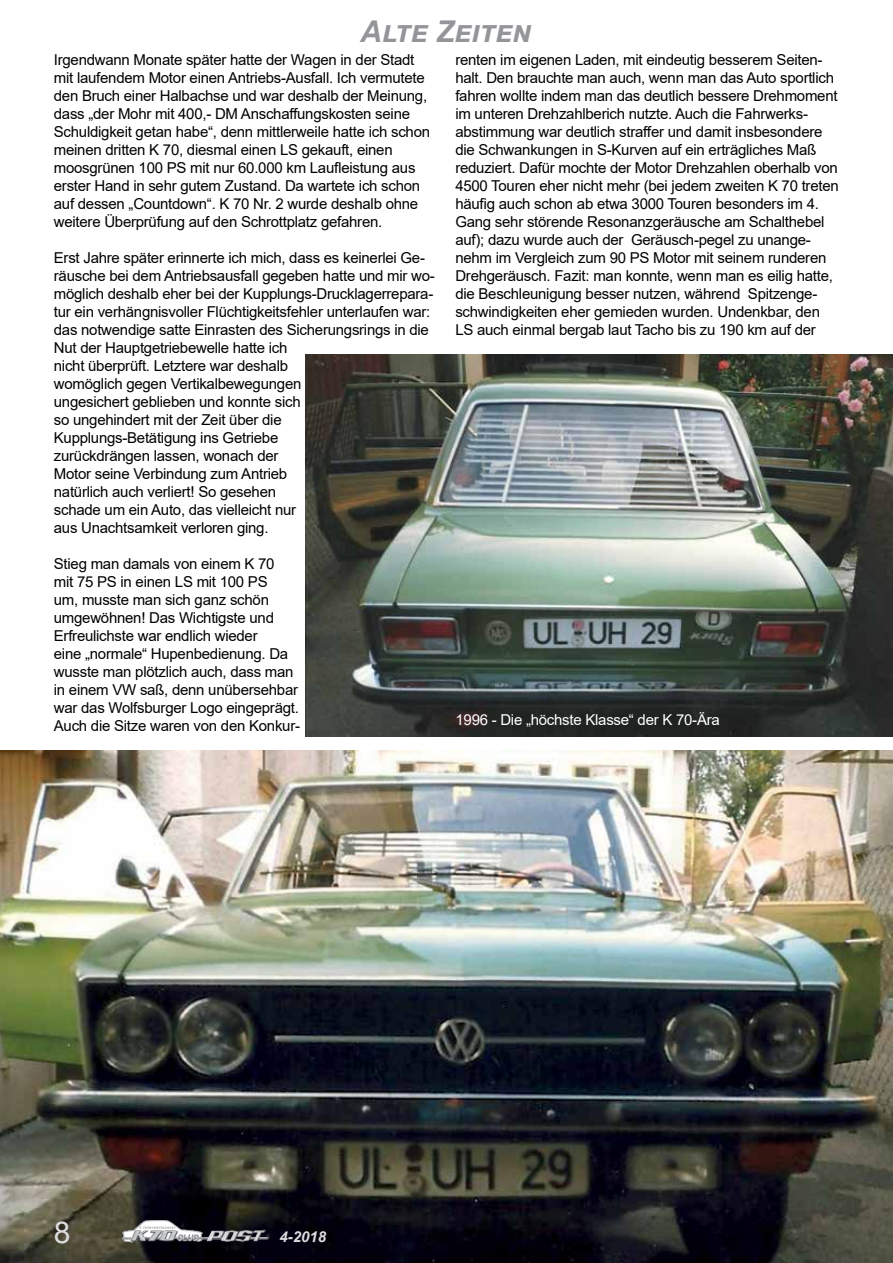
<style>
.page{position:relative;width:893px;height:1263px;background:#fff}
.page>*{position:absolute;margin:0;border:0;box-sizing:border-box;transform-origin:0 0}
.t1{font:italic 700 30px "Arial";color:#939598}
.t2{font:30px "Arial";color:#dcddde}
.t3{font:15px/18px "Arial";letter-spacing:-.015em;color:#000}
.t4{font:15px "Arial";letter-spacing:-.015em;color:#fff}
.t5{font:italic 700 15px "Arial";color:#dcddde}
</style>
<div class="page">
<img style="left:0;top:750px;width:893px;height:513px">
<img style="left:123px;top:1221px;width:146px;height:22px">
<img style="left:306px;top:355px;width:587px;height:382px">
<h1 class="t1" style="left:360px;top:11px;width:172px">Alte Zeiten</h1>
<p class="t3" style="left:54px;top:50px;width:378px">Irgendwann Monate später hatte der Wagen in der Stadt mit laufendem Motor einen Antriebs-Ausfall. Ich vermutete den Bruch einer Halbachse und war deshalb der Meinung, dass „der Mohr mit 400,- DM Anschaffungskosten seine Schuldigkeit getan habe“, denn mittlerweile hatte ich schon meinen dritten K 70, diesmal einen LS gekauft, einen moosgrünen 100 PS mit nur 60.000 km Laufleistung aus erster Hand in sehr gutem Zustand. Da wartete ich schon auf dessen „Countdown“. K 70 Nr. 2 wurde deshalb ohne weitere Überprüfung auf den Schrottplatz gefahren.</p>
<p class="t3" style="left:54px;top:248px;width:382px">Erst Jahre später erinnerte ich mich, dass es keinerlei Ge&shy;räusche bei dem Antriebsausfall gegeben hatte und mir wo&shy;möglich deshalb eher bei der Kupplungs-Drucklagerrepara&shy;tur ein verhängnisvoller Flüchtigkeitsfehler unterlaufen war: das notwendige satte Einrasten des Sicherungsrings in die Nut der Hauptgetriebewelle hatte ich<br>nicht überprüft. Letztere war deshalb<br>womöglich gegen Vertikalbewegungen<br>ungesichert geblieben und konnte sich<br>so ungehindert mit der Zeit über die<br>Kupplungs-Betätigung ins Getriebe<br>zurückdrängen lassen, wonach der<br>Motor seine Verbindung zum Antrieb<br>natürlich auch verliert! So gesehen<br>schade um ein Auto, das vielleicht nur<br>aus Unachtsamkeit verloren ging.</p>
<p class="t3" style="left:54px;top:554px;width:248px">Stieg man damals von einem K 70<br>mit 75 PS in einen LS mit 100 PS<br>um, musste man sich ganz schön umgewöhnen! Das Wichtigste und Erfreulichste war endlich wieder<br>eine „normale“ Hupenbedienung. Da wusste man plötzlich auch, dass man in einem VW saß, denn unübersehbar war das Wolfsburger Logo eingeprägt.<br>Auch die Sitze waren von den Konkur-</p>
<p class="t3" style="left:455px;top:50px;width:385px">renten im eigenen Laden, mit eindeutig besserem Seiten&shy;halt. Den brauchte man auch, wenn man das Auto sportlich fahren wollte indem man das deutlich bessere Drehmoment im unteren Drehzahlberich nutzte. Auch die Fahrwerks&shy;abstimmung war deutlich straffer und damit insbesondere die Schwankungen in S-Kurven auf ein erträgliches Maß reduziert. Dafür mochte der Motor Drehzahlen oberhalb von 4500 Touren eher nicht mehr (bei jedem zweiten K 70 treten häufig auch schon ab etwa 3000 Touren besonders im 4.<br>Gang sehr störende Resonanzgeräusche am Schalthebel auf); dazu wurde auch der Geräusch-pegel zu unange&shy;nehm im Vergleich zum 90 PS Motor mit seinem runderen Drehgeräusch. Fazit: man konnte, wenn man es eilig hatte, die Beschleunigung besser nutzen, während Spitzenge&shy;schwindigkeiten eher gemieden wurden. Undenkbar, den LS auch einmal bergab laut Tacho bis zu 190 km auf der</p>
<p class="t4" style="left:455px;top:710px;width:266px">1996 - Die „höchste Klasse“ der K 70-Ära</p>
<h1 class="t2" style="left:54px;top:1211px;width:18px">8</h1>
<p class="t5" style="left:279px;top:1226px;width:48px">4-2018</p>
</div>
